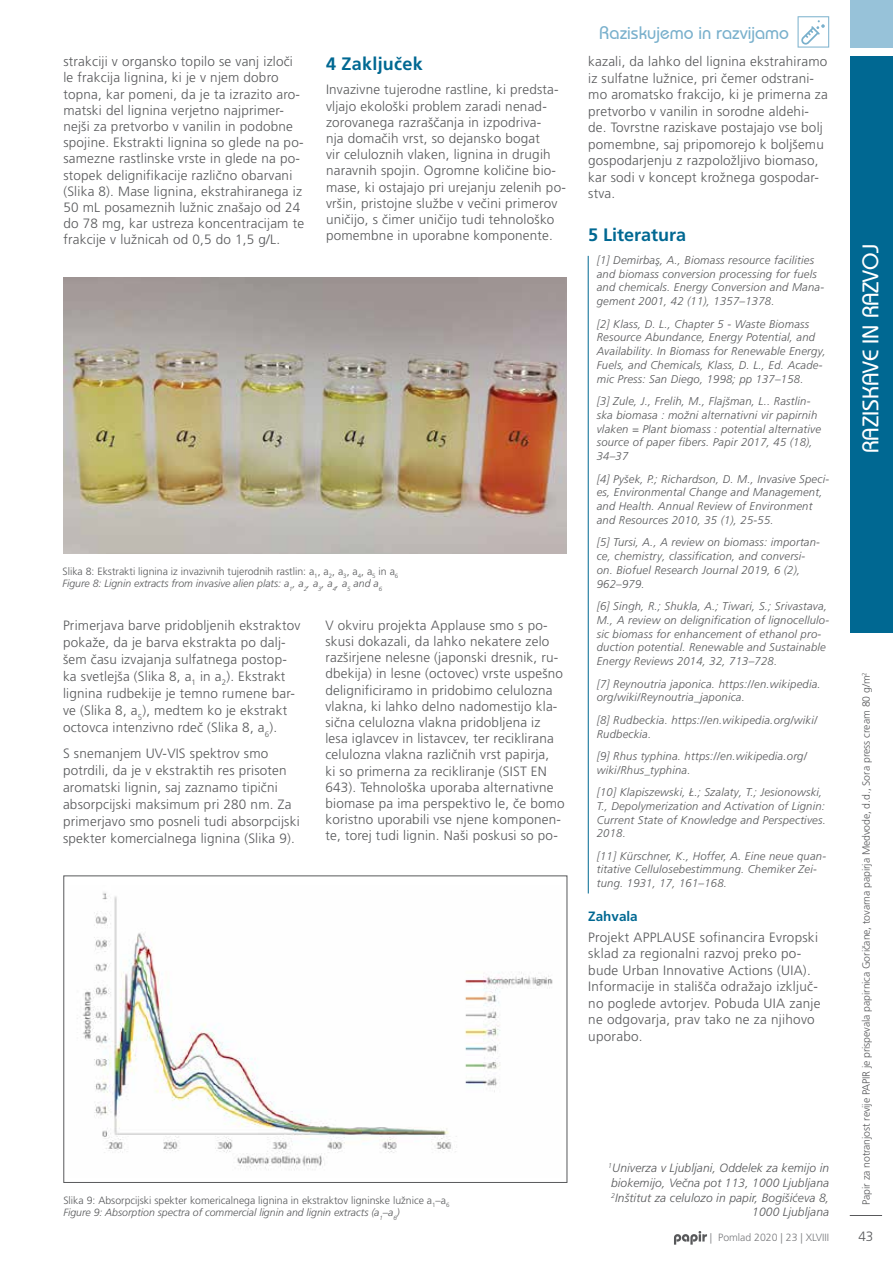
<style>
.page{position:relative;width:893px;height:1263px;background:#fff}
.page>*{position:absolute;margin:0;border:0;box-sizing:border-box;transform-origin:0 0}
.t1{font:500 22.5px "Bauhaus IT Cby BT";color:#fff}
.t2{font:500 18px "Bauhaus IT Cby BT";color:#79b0cc}
.t3{font:700 18px "Frutiger LT Pro";color:#006892}
.t4{font:300 13.5px/16.2px "Frutiger LT Pro";letter-spacing:.015em;color:#58595b}
.t5{font:700 13.5px "Frutiger LT Pro";color:#006892}
.t6{font:italic 300 12px/14.7px "Frutiger LT Pro";letter-spacing:.01em;color:#58595b;text-align:right}
.t7{font:italic 300 11.25px/13.8px "Frutiger LT Pro";letter-spacing:.02em;color:#58595b}
.t8{font:300 10.5px/12.6px "Frutiger LT Pro";color:#58595b}
.t9{font:300 10.5px "Frutiger LT Pro";color:#797a7d}
.s1{font-style:italic}
</style>
<div class="page">
<div style="left:850px;top:56px;width:43px;height:576px;background:#006892"></div>
<div style="left:850px;top:0;width:43px;height:48px;background:#97c2d9"></div>
<hr style="left:850px;top:1215px;width:32px;height:1px;background:#58595b">
<svg style="left:674px;top:1231px;width:33px;height:13px"></svg>
<img style="left:64px;top:277px;width:503px;height:277px">
<img style="left:77px;top:892px;width:476px;height:278px">
<div style="left:63px;top:875px;width:504px;height:308px;border:1px solid #58595b"></div>
<hr style="left:588px;top:256px;width:1px;height:637px;background:#006892">
<svg style="left:798px;top:16px;width:31px;height:32px"></svg>
<p class="t4" style="left:63px;top:54px;width:242px">strakciji v organsko topilo se vanj izloči le frakcija lignina, ki je v njem dobro topna, kar pomeni, da je ta izrazito aro&shy;matski del lignina verjetno najprimer&shy;nejši za pretvorbo v vanilin in podobne spojine. Ekstrakti lignina so glede na po&shy;samezne rastlinske vrste in glede na po&shy;stopek delignifikacije različno obarvani (Slika 8). Mase lignina, ekstrahiranega iz 50 mL posameznih lužnic znašajo od 24 do 78 mg, kar ustreza koncentracijam te frakcije v lužnicah od 0,5 do 1,5 g/L.</p>
<h2 class="t3" style="left:326px;top:53px;width:98px">4 Zaključek</h2>
<p class="t4" style="left:326px;top:82px;width:241px">Invazivne tujerodne rastline, ki predsta&shy;vljajo ekološki problem zaradi nenad&shy;zorovanega razraščanja in izpodriva-<br>nja domačih vrst, so dejansko bogat<br>vir celuloznih vlaken, lignina in drugih naravnih spojin. Ogromne količine bio&shy;mase, ki ostajajo pri urejanju zelenih po&shy;vršin, pristojne službe v večini primerov uničijo, s čimer uničijo tudi tehnološko pomembne in uporabne komponente.</p>
<p class="t8" style="left:62px;top:565px;width:337px">Slika 8: Ekstrakti lignina iz invazivnih tujerodnih rastlin: a<sub>1</sub>, a<sub>2</sub>, a<sub>3</sub>, a<sub>4</sub>, a<sub>5</sub> in a<sub>6<br></sub><span class="s1">Figure 8: Lignin extracts from invasive alien plats: a</span><sub>1</sub><span class="s1">, a</span><sub>2</sub><span class="s1">, a</span><sub>3</sub><span class="s1">, a</span><sub>4</sub><span class="s1">, a</span><sub>5</sub> <span class="s1">and a</span><sub>6</sub></p>
<p class="t4" style="left:63px;top:617px;width:239px;line-height:17.1px">Primerjava barve pridobljenih ekstraktov pokaže, da je barva ekstrakta po dalj&shy;šem času izvajanja sulfatnega postop&shy;ka svetlejša (Slika 8, a<sub>1</sub> in a<sub>2</sub>). Ekstrakt lignina rudbekije je temno rumene bar&shy;ve (Slika 8, a<sub>5</sub>), medtem ko je ekstrakt octovca intenzivno rdeč (Slika 8, a<sub>6</sub>).</p>
<p class="t4" style="left:63px;top:744px;width:238px;line-height:17.1px">S snemanjem UV-VIS spektrov smo potrdili, da je v ekstraktih res prisoten aromatski lignin, saj zaznamo tipični absorpcijski maksimum pri 280 nm. Za primerjavo smo posneli tudi absorpcijski spekter komercialnega lignina (Slika 9).</p>
<p class="t4" style="left:325px;top:617px;width:241px">V okviru projekta Applause smo s po&shy;skusi dokazali, da lahko nekatere zelo razširjene nelesne (japonski dresnik, ru&shy;dbekija) in lesne (octovec) vrste uspešno delignificiramo in pridobimo celulozna vlakna, ki lahko delno nadomestijo kla&shy;sična celulozna vlakna pridobljena iz lesa iglavcev in listavcev, ter reciklirana celulozna vlakna različnih vrst papirja,<br>ki so primerna za recikliranje (SIST EN 643). Tehnološka uporaba alternativne biomase pa ima perspektivo le, če bomo koristno uporabili vse njene komponen&shy;te, torej tudi lignin. Naši poskusi so po-</p>
<h2 class="t2" style="left:599px;top:22px;width:191px">Raziskujemo in razvijamo</h2>
<p class="t4" style="left:588px;top:53px;width:241px">kazali, da lahko del lignina ekstrahiramo iz sulfatne lužnice, pri čemer odstrani&shy;mo aromatsko frakcijo, ki je primerna za pretvorbo v vanilin in sorodne aldehi&shy;de. Tovrstne raziskave postajajo vse bolj pomembne, saj pripomorejo k boljšemu gospodarjenju z razpoložljivo biomaso, kar sodi v koncept krožnega gospodar&shy;stva.</p>
<h2 class="t3" style="left:588px;top:225px;width:100px">5 Literatura</h2>
<p class="t7" style="left:597px;top:253px;width:229px">[1] Demirbaş, A., Biomass resource facilities and biomass conversion processing for fuels and chemicals. Energy Conversion and Mana&shy;gement 2001, 42 (11), 1357–1378.</p>
<p class="t7" style="left:597px;top:317px;width:231px">[2] Klass, D. L., Chapter 5 - Waste Biomass Resource Abundance, Energy Potential, and Availability. In Biomass for Renewable Energy, Fuels, and Chemicals, Klass, D. L., Ed. Acade&shy;mic Press: San Diego, 1998; pp 137–158.</p>
<p class="t7" style="left:597px;top:394px;width:226px">[3] Zule, J., Frelih, M., Flajšman, L.. Rastlin&shy;ska biomasa : možni alternativni vir papirnih vlaken = Plant biomass : potential alternative source of paper fibers. Papir 2017, 45 (18), 34–37</p>
<p class="t7" style="left:597px;top:472px;width:234px">[4] Pyšek, P.; Richardson, D. M., Invasive Speci&shy;es, Environmental Change and Management, and Health. Annual Review of Environment and Resources 2010, 35 (1), 25-55.</p>
<p class="t7" style="left:597px;top:536px;width:225px">[5] Tursi, A., A review on biomass: importan&shy;ce, chemistry, classification, and conversi&shy;on. Biofuel Research Journal 2019, 6 (2), 962–979.</p>
<p class="t7" style="left:597px;top:599px;width:234px">[6] Singh, R.; Shukla, A.; Tiwari, S.; Srivastava, M., A review on delignification of lignocellulo&shy;sic biomass for enhancement of ethanol pro&shy;duction potential. Renewable and Sustainable Energy Reviews 2014, 32, 713–728.</p>
<p class="t7" style="left:597px;top:677px;width:225px">[7] Reynoutria japonica. https://en.wikipedia. org/wiki/Reynoutria_japonica.</p>
<p class="t7" style="left:597px;top:713px;width:222px">[8] Rudbeckia. https://en.wikipedia.org/wiki/<br>Rudbeckia.</p>
<p class="t7" style="left:597px;top:749px;width:212px">[9] Rhus typhina. https://en.wikipedia.org/ wiki/Rhus_typhina.</p>
<p class="t7" style="left:597px;top:785px;width:231px">[10] Klapiszewski, Ł.; Szalaty, T.; Jesionowski, T., Depolymerization and Activation of Lignin:<br>Current State of Knowledge and Perspectives.<br>2018.</p>
<p class="t7" style="left:597px;top:849px;width:231px">[11] Kürschner, K., Hoffer, A. Eine neue quan&shy;titative Cellulosebestimmung. Chemiker Zei&shy;tung. 1931, 17, 161–168.</p>
<p class="t5" style="left:588px;top:908px;width:51px">Zahvala</p>
<p class="t4" style="left:588px;top:929px;width:234px">Projekt APPLAUSE sofinancira Evropski sklad za regionalni razvoj preko po&shy;bude Urban Innovative Actions (UIA).<br>Informacije in stališča odražajo izključ&shy;no poglede avtorjev. Pobuda UIA zanje ne odgovarja, prav tako ne za njihovo uporabo.</p>
<p class="t8" style="left:63px;top:1194px;width:388px">Slika 9: Absorpcijski spekter komericalnega lignina in ekstraktov ligninske lužnice a<sub>1</sub>–a<sub>6<br></sub><span class="s1">Figure 9: Absorption spectra of commercial lignin and lignin extracts (a</span><sub>1</sub><span class="s1">–a</span><sub>6</sub><span class="s1">)</span></p>
<p class="t6" style="left:608px;top:1161px;width:222px"><sup>1</sup>Univerza v Ljubljani, Oddelek za kemijo in biokemijo, Večna pot 113, 1000 Ljubljana <sup>2</sup>Inštitut za celulozo in papir, Bogišićeva 8, 1000 Ljubljana</p>
<p class="t9" style="left:710px;top:1231px;width:121px">| Pomlad 2020 | 23 | XLVIII</p>
<h1 class="t1" style="left:857px;top:453px;width:211px;rotate:-90deg">RAZISKAVE IN RAZVOJ</h1>
<p class="t8" style="left:860px;top:1205px;width:534px;rotate:-90deg">Papir za notranjost revije PAPIR je prispevala papirnica Goričane, tovarna papirja Medvode, d.d., Sora press cream 80 g/m<sup>2</sup></p>
<p class="t4" style="left:858px;top:1228px;width:17px">43</p>
</div>
